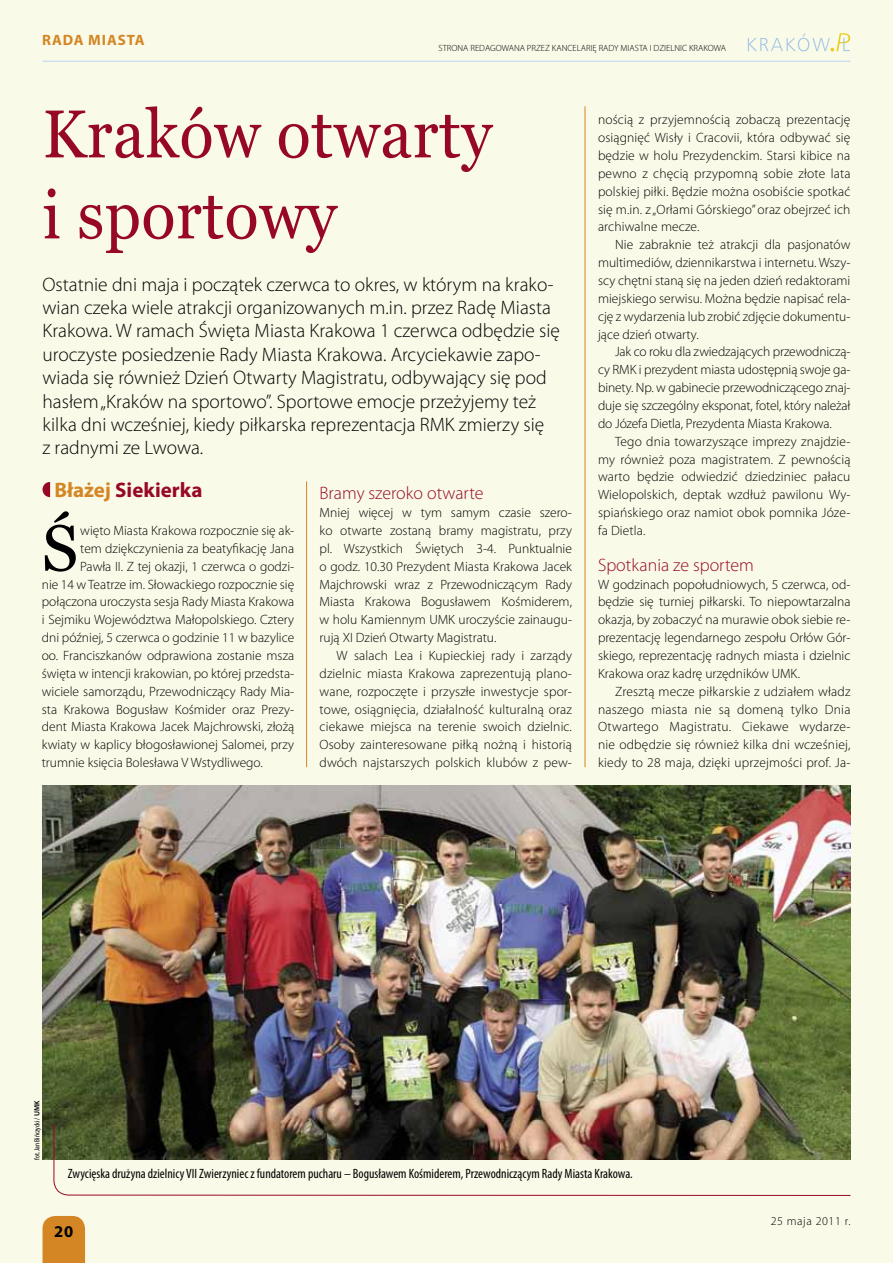
<style>
.page{position:relative;width:893px;height:1263px;background:#fafae8}
.page>*{position:absolute;margin:0;border:0;box-sizing:border-box;transform-origin:0 0}
.t1{font:67.5px/81px "Georgia";letter-spacing:.01em;color:#970825;scale:.93 1}
.t2{font:65.1px "Georgia";color:#000}
.t3{font:700 21px "Myriad Pro";color:#970825}
.t4{font:300 19.5px/23.4px "Myriad Pro";color:#000}
.t5{font:300 18px "Myriad Pro";color:#970825}
.t6{font:700 16.5px "Myriad Pro";color:#000}
.t7{font:700 15px "Myriad Pro";color:#d48625}
.t8{font:300 13.5px/17.9px "Myriad Pro";color:#000;text-align:justify}
.t9{font:condensed 13.5px "Myriad Pro";color:#000}
.t10{font:300 12px "Myriad Pro";letter-spacing:.05em;color:#000}
.t11{font:300 9px "Myriad Pro";color:#000}
.t12{font:condensed 7.5px "Myriad Pro";color:#000}
.s1{color:#d48625}
.s2{font-weight:600;font-stretch:normal}
</style>
<div class="page">
<div style="left:43px;top:1216px;width:42px;height:47px;background:#d48625"></div>
<hr style="left:43px;top:61px;width:807px;height:1px;background:#b4d7f5">
<svg style="left:748px;top:33px;width:102px;height:19px"></svg>
<img style="left:43px;top:785px;width:807px;height:374px">
<hr style="left:585px;top:106px;width:1px;height:661px;background:#d48625">
<hr style="left:306px;top:481px;width:1px;height:286px;background:#d48625">
<img style="left:52px;top:1123px;width:799px;height:73px">
<svg style="left:43px;top:482px;width:7px;height:15px"></svg>
<p class="t7" style="left:42px;top:30px;width:22px">Rada</p>
<p class="t7" style="left:88px;top:30px;width:11px">miasta</p>
<p class="t11" style="left:439px;top:42px;width:289px">STRONA REDAGOWANA PRZEZ KANCELARIĘ RADY MIASTA I DZIELNIC KRAKOWA</p>
<h1 class="t1" style="left:43px;top:95px;width:485px">Kraków otwarty i sportowy</h1>
<p class="t4" style="left:43px;top:272px;width:519px">Ostatnie dni maja i początek czerwca to okres, w którym na krako&shy;wian czeka wiele atrakcji organizowanych m.in. przez Radę Miasta Krakowa. W ramach Święta Miasta Krakowa 1 czerwca odbędzie się uroczyste posiedzenie Rady Miasta Krakowa. Arcyciekawie zapo&shy;wiada się również Dzień Otwarty Magistratu, odbywający się pod hasłem „Kraków na sportowo”. Sportowe emocje przeżyjemy też kilka dni wcześniej, kiedy piłkarska reprezentacja RMK zmierzy się<br>z radnymi ze Lwowa.</p>
<h3 class="t3" style="left:54px;top:476px;width:150px"><span class="s1">Błażej</span> Siekierka</h3>
<h2 class="t2" style="left:42px;top:509px;width:38px">Ś</h2>
<p class="t8" style="left:80px;top:521px;width:215px">więto Miasta Krakowa rozpocznie się ak-</p>
<p class="t8" style="left:80px;top:539px;width:215px">tem dziękczynienia za beatyfikację Jana</p>
<p class="t8" style="left:80px;top:557px;width:215px">Pawła II. Z tej okazji, 1 czerwca o godzi-</p>
<p class="t8" style="left:42px;top:575px;width:254px">nie 14 w Teatrze im. Słowackiego rozpocznie się</p>
<p class="t8" style="left:42px;top:593px;width:254px">połączona uroczysta sesja Rady Miasta Krakowa</p>
<p class="t8" style="left:42px;top:611px;width:254px">i Sejmiku Województwa Małopolskiego. Cztery</p>
<p class="t8" style="left:42px;top:629px;width:254px">dni później, 5 czerwca o godzinie 11 w bazylice</p>
<p class="t8" style="left:42px;top:646px;width:254px">oo. Franciszkanów odprawiona zostanie msza</p>
<p class="t8" style="left:42px;top:664px;width:254px">święta w intencji krakowian, po której przedsta-</p>
<p class="t8" style="left:42px;top:682px;width:254px">wiciele samorządu, Przewodniczący Rady Mia-</p>
<p class="t8" style="left:42px;top:700px;width:254px">sta Krakowa Bogusław Kośmider oraz Prezy-</p>
<p class="t8" style="left:42px;top:718px;width:254px">dent Miasta Krakowa Jacek Majchrowski, złożą</p>
<p class="t8" style="left:42px;top:736px;width:254px">kwiaty w kaplicy błogosławionej Salomei, przy</p>
<p class="t8" style="left:42px;top:754px;width:223px">trumnie księcia Bolesława V Wstydliwego.</p>
<h3 class="t5" style="left:320px;top:482px;width:166px">Bramy szeroko otwarte</h3>
<p class="t8" style="left:320px;top:503px;width:254px">Mniej więcej w tym samym czasie szero&shy;ko otwarte zostaną bramy magistratu, przy pl. Wszystkich Świętych 3-4. Punktualnie o godz. 10.30 Prezydent Miasta Krakowa Jacek Majchrowski wraz z Przewodniczącym Rady Miasta Krakowa Bogusławem Kośmiderem, w holu Kamiennym UMK uroczyście zainaugu&shy;rują XI Dzień Otwarty Magistratu.</p>
<p class="t8" style="left:320px;top:646px;width:254px;text-indent:17px">W salach Lea i Kupieckiej rady i zarządy dzielnic miasta Krakowa zaprezentują plano&shy;wane, rozpoczęte i przyszłe inwestycje spor&shy;towe, osiągnięcia, działalność kulturalną oraz ciekawe miejsca na terenie swoich dzielnic.<br>Osoby zainteresowane piłką nożną i historią dwóch najstarszych polskich klubów z pew-</p>
<p class="t8" style="left:598px;top:111px;width:254px">nością z przyjemnością zobaczą prezentację osiągnięć Wisły i Cracovii, która odbywać się będzie w holu Prezydenckim. Starsi kibice na pewno z chęcią przypomną sobie złote lata polskiej piłki. Będzie można osobiście spotkać się m.in. z „Orłami Górskiego” oraz obejrzeć ich archiwalne mecze.</p>
<p class="t8" style="left:598px;top:236px;width:254px;text-indent:17px">Nie zabraknie też atrakcji dla pasjonatów multimediów, dziennikarstwa i internetu. Wszy&shy;scy chętni staną się na jeden dzień redaktorami miejskiego serwisu. Można będzie napisać rela&shy;cję z wydarzenia lub zrobić zdjęcie dokumentu&shy;jące dzień otwarty.</p>
<p class="t8" style="left:598px;top:343px;width:254px;text-indent:17px">Jak co roku dla zwiedzających przewodniczą&shy;cy RMK i prezydent miasta udostępnią swoje ga&shy;binety. Np. w gabinecie przewodniczącego znaj&shy;duje się szczególny eksponat, fotel, który należał do Józefa Dietla, Prezydenta Miasta Krakowa.</p>
<p class="t8" style="left:598px;top:432px;width:254px;text-indent:17px">Tego dnia towarzyszące imprezy znajdzie&shy;my również poza magistratem. Z pewnością warto będzie odwiedzić dziedziniec pałacu Wielopolskich, deptak wzdłuż pawilonu Wy&shy;spiańskiego oraz namiot obok pomnika Józe&shy;fa Dietla.</p>
<h3 class="t5" style="left:598px;top:554px;width:157px">Spotkania ze sportem</h3>
<p class="t8" style="left:598px;top:575px;width:254px">W godzinach popołudniowych, 5 czerwca, od&shy;będzie się turniej piłkarski. To niepowtarzalna okazja, by zobaczyć na murawie obok siebie re&shy;prezentację legendarnego zespołu Orłów Gór&shy;skiego, reprezentację radnych miasta i dzielnic Krakowa oraz kadrę urzędników UMK.</p>
<p class="t8" style="left:598px;top:682px;width:254px;text-indent:17px">Zresztą mecze piłkarskie z udziałem władz naszego miasta nie są domeną tylko Dnia Otwartego Magistratu. Ciekawe wydarze&shy;nie odbędzie się również kilka dni wcześniej, kiedy to 28 maja, dzięki uprzejmości prof. Ja-</p>
<p class="t12" style="left:32px;top:1160px;width:61px;rotate:-90deg">fot. Jan Bińczycki / <span class="s2">UMK</span></p>
<p class="t9" style="left:68px;top:1165px;width:566px">Zwycięska drużyna dzielnicy VII Zwierzyniec z fundatorem pucharu – Bogusławem Kośmiderem, Przewodniczącym Rady Miasta Krakowa.</p>
<p class="t6" style="left:54px;top:1221px;width:21px">20</p>
<p class="t10" style="left:771px;top:1213px;width:81px">25 maja 2011 r.</p>
</div>
